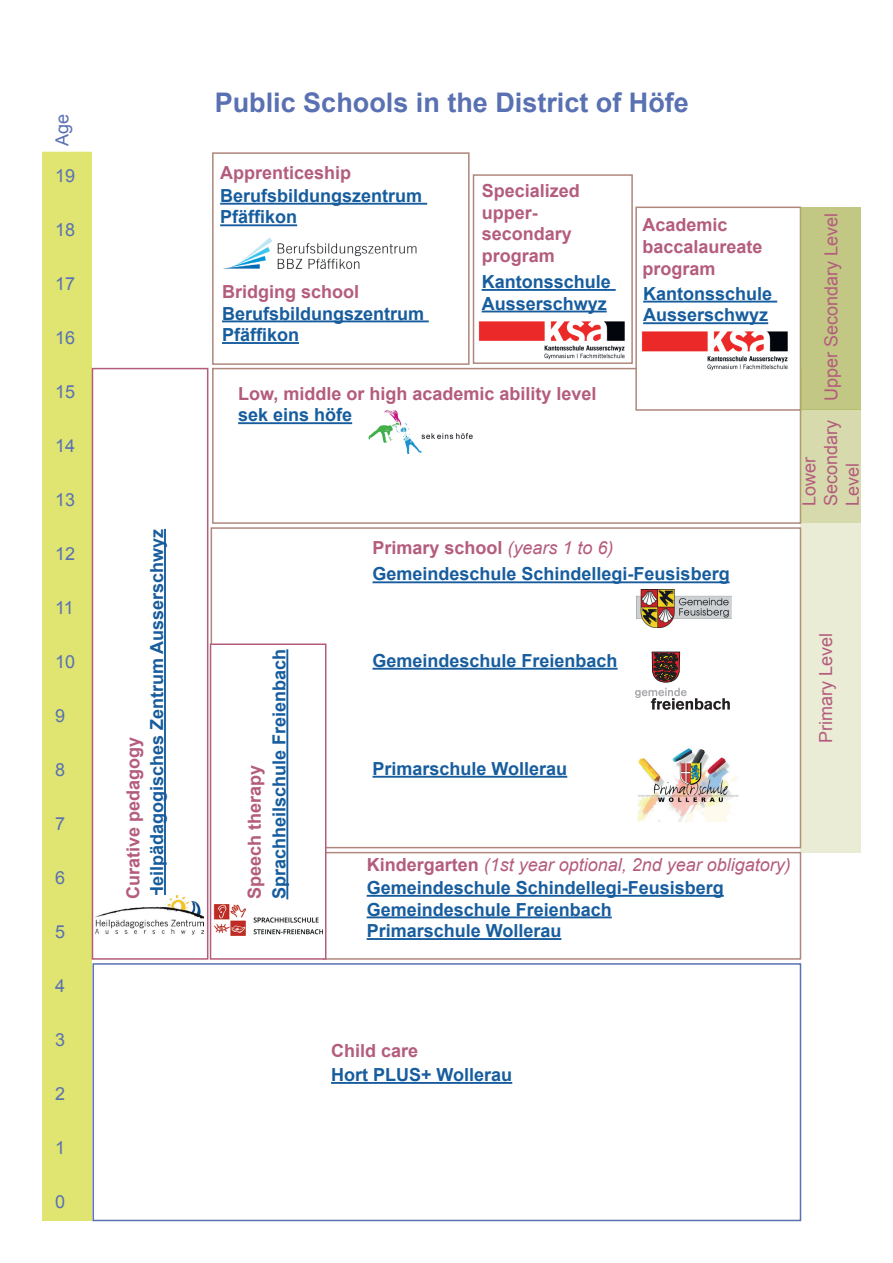
<style>
.page{position:relative;width:893px;height:1263px;background:#fff}
.page>*{position:absolute;margin:0;border:0;box-sizing:border-box;transform-origin:0 0}
.t1{font:700 27px "Arial";color:#5971b2}
.t2{font:700 18px/21.6px "Arial";color:#175d9e}
.t3{font:700 18px/21.6px "Arial";color:#b45c7d}
.t4{font:18px/21.6px "Arial";color:#b45c7d}
.t5{font:italic 18px "Arial";color:#b45c7d}
.t6{font:18px "Arial";color:#5971b2}
.s1{font-weight:400;font-style:italic}
.s2{font-weight:700;font-style:normal}
</style>
<div class="page">
<img style="left:479px;top:321px;width:146px;height:39px">
<div style="left:211px;top:527px;width:590px;height:321px;border:2px solid #af877d"></div>
<div style="left:92px;top:963px;width:709px;height:258px;border:2px solid #5971b2"></div>
<div style="left:43px;top:103px;width:49px;height:1117px;background:#dfe570"></div>
<div style="left:322px;top:852px;width:479px;height:108px;border:2px solid #af877d"></div>
<div style="left:212px;top:368px;width:589px;height:156px;border:2px solid #af877d"></div>
<div style="left:212px;top:152px;width:258px;height:213px;border:2px solid #af877d"></div>
<div style="left:635px;top:207px;width:166px;height:204px;background:#fff;border:2px solid #af877d"></div>
<div style="left:92px;top:368px;width:116px;height:592px;border:2px solid #b45c7d"></div>
<div style="left:210px;top:643px;width:116px;height:317px;background:#fff;border:2px solid #b45c7d"></div>
<hr style="left:164px;top:529px;width:2px;height:370px;background:#175d9e">
<hr style="left:331px;top:1082px;width:181px;height:2px;background:#175d9e">
<hr style="left:238px;top:422px;width:114px;height:2px;background:#175d9e">
<hr style="left:643px;top:301px;width:134px;height:2px;background:#175d9e">
<hr style="left:643px;top:322px;width:125px;height:2px;background:#175d9e">
<hr style="left:220px;top:203px;width:207px;height:2px;background:#175d9e">
<hr style="left:220px;top:224px;width:77px;height:2px;background:#175d9e">
<div style="left:800px;top:207px;width:61px;height:202px;background:#c2c783"></div>
<div style="left:800px;top:409px;width:61px;height:114px;background:#d6daac"></div>
<div style="left:800px;top:523px;width:61px;height:330px;background:#eaecd6"></div>
<hr style="left:367px;top:895px;width:357px;height:2px;background:#175d9e">
<hr style="left:367px;top:916px;width:245px;height:2px;background:#175d9e">
<hr style="left:367px;top:938px;width:194px;height:2px;background:#175d9e">
<hr style="left:222px;top:320px;width:207px;height:2px;background:#175d9e">
<hr style="left:222px;top:342px;width:77px;height:2px;background:#175d9e">
<div style="left:35px;top:95px;width:107px;height:57px;background:#fff"></div>
<div style="left:473px;top:174px;width:160px;height:190px;border:2px solid #af877d"></div>
<hr style="left:482px;top:289px;width:134px;height:2px;background:#175d9e">
<hr style="left:482px;top:311px;width:125px;height:1px;background:#175d9e">
<img style="left:368px;top:410px;width:105px;height:44px">
<img style="left:96px;top:895px;width:107px;height:40px">
<hr style="left:372px;top:581px;width:358px;height:2px;background:#175d9e">
<hr style="left:372px;top:668px;width:246px;height:2px;background:#175d9e">
<hr style="left:372px;top:776px;width:195px;height:2px;background:#175d9e">
<img style="left:637px;top:748px;width:101px;height:73px">
<img style="left:636px;top:589px;width:96px;height:39px">
<svg style="left:652px;top:652px;width:28px;height:30px"></svg>
<svg style="left:635px;top:688px;width:95px;height:22px"></svg>
<hr style="left:286px;top:649px;width:2px;height:250px;background:#175d9e">
<img style="left:223px;top:237px;width:194px;height:32px">
<img style="left:641px;top:331px;width:147px;height:40px">
<img style="left:213px;top:905px;width:109px;height:30px">
<p class="t6" style="left:50px;top:146px;width:34px;rotate:-90deg">Age</p>
<p class="t6" style="left:55px;top:110px;width:22px">20</p>
<p class="t6" style="left:55px;top:164px;width:22px">19</p>
<p class="t6" style="left:55px;top:218px;width:22px">18</p>
<p class="t6" style="left:55px;top:272px;width:22px">17</p>
<p class="t6" style="left:55px;top:326px;width:22px">16</p>
<p class="t6" style="left:55px;top:380px;width:22px">15</p>
<p class="t6" style="left:55px;top:434px;width:22px">14</p>
<p class="t6" style="left:55px;top:488px;width:22px">13</p>
<p class="t6" style="left:55px;top:542px;width:22px">12</p>
<p class="t6" style="left:55px;top:596px;width:20px">11</p>
<p class="t6" style="left:55px;top:650px;width:22px">10</p>
<p class="t6" style="left:55px;top:704px;width:12px">9</p>
<p class="t6" style="left:55px;top:758px;width:12px">8</p>
<p class="t6" style="left:55px;top:812px;width:12px">7</p>
<p class="t6" style="left:55px;top:866px;width:12px">6</p>
<p class="t6" style="left:55px;top:920px;width:12px">5</p>
<p class="t6" style="left:55px;top:974px;width:12px">4</p>
<p class="t6" style="left:55px;top:1028px;width:12px">3</p>
<p class="t6" style="left:55px;top:1082px;width:12px">2</p>
<p class="t6" style="left:55px;top:1136px;width:12px">1</p>
<p class="t6" style="left:55px;top:1190px;width:12px">0</p>
<p class="t2" style="left:146px;top:899px;width:372px;rotate:-90deg">Heilpädagogisches Zentrum Ausserschwyz</p>
<p class="t3" style="left:123px;top:899px;width:164px;rotate:-90deg">Curative pedagogy</p>
<h1 class="t1" style="left:215px;top:85px;width:476px">Public Schools in the District of Höfe</h1>
<p class="t3" style="left:220px;top:163px;width:133px">Apprenticeship</p>
<p class="t2" style="left:220px;top:185px;width:204px">Berufsbildungszentrum<br>Pfäffikon</p>
<p class="t3" style="left:222px;top:281px;width:139px">Bridging school</p>
<p class="t2" style="left:222px;top:303px;width:204px">Berufsbildungszentrum<br>Pfäffikon</p>
<p class="t3" style="left:482px;top:180px;width:100px">Specialized upper&shy;secondary program</p>
<p class="t2" style="left:482px;top:271px;width:131px">Kantonsschule<br>Ausserschwyz</p>
<p class="t3" style="left:238px;top:383px;width:360px">Low, middle or high academic ability level</p>
<p class="t2" style="left:238px;top:405px;width:116px">sek eins höfe</p>
<p class="t3" style="left:642px;top:215px;width:122px">Academic baccalaureate program</p>
<p class="t2" style="left:643px;top:283px;width:131px">Kantonsschule<br>Ausserschwyz</p>
<p class="t3" style="left:372px;top:538px;width:243px">Primary school <span class="s1">(years 1 to 6)</span></p>
<p class="t2" style="left:372px;top:564px;width:359px">Gemeindeschule Schindellegi-Feusisberg</p>
<p class="t4" style="left:820px;top:401px;width:190px;rotate:-90deg">Upper Secondary Level</p>
<p class="t4" style="left:799px;top:506px;width:88px;rotate:-90deg">Lower<br>Secondary<br>Level</p>
<p class="t2" style="left:269px;top:899px;width:252px;rotate:-90deg">Sprachheilschule Freienbach</p>
<p class="t3" style="left:244px;top:899px;width:136px;rotate:-90deg">Speech therapy</p>
<p class="t2" style="left:372px;top:650px;width:247px">Gemeindeschule Freienbach</p>
<p class="t2" style="left:372px;top:758px;width:196px">Primarschule Wollerau</p>
<p class="t4" style="left:815px;top:743px;width:112px;rotate:-90deg">Primary Level</p>
<p class="t5" style="left:367px;top:853px;width:426px"><span class="s2">Kindergarten</span> (1st year optional, 2nd year obligatory)</p>
<p class="t2" style="left:367px;top:877px;width:359px">Gemeindeschule Schindellegi-Feusisberg<br>Gemeindeschule Freienbach<br>Primarschule Wollerau</p>
<p class="t3" style="left:331px;top:1040px;width:89px">Child care</p>
<p class="t2" style="left:331px;top:1064px;width:183px">Hort PLUS+ Wollerau</p>
</div>
